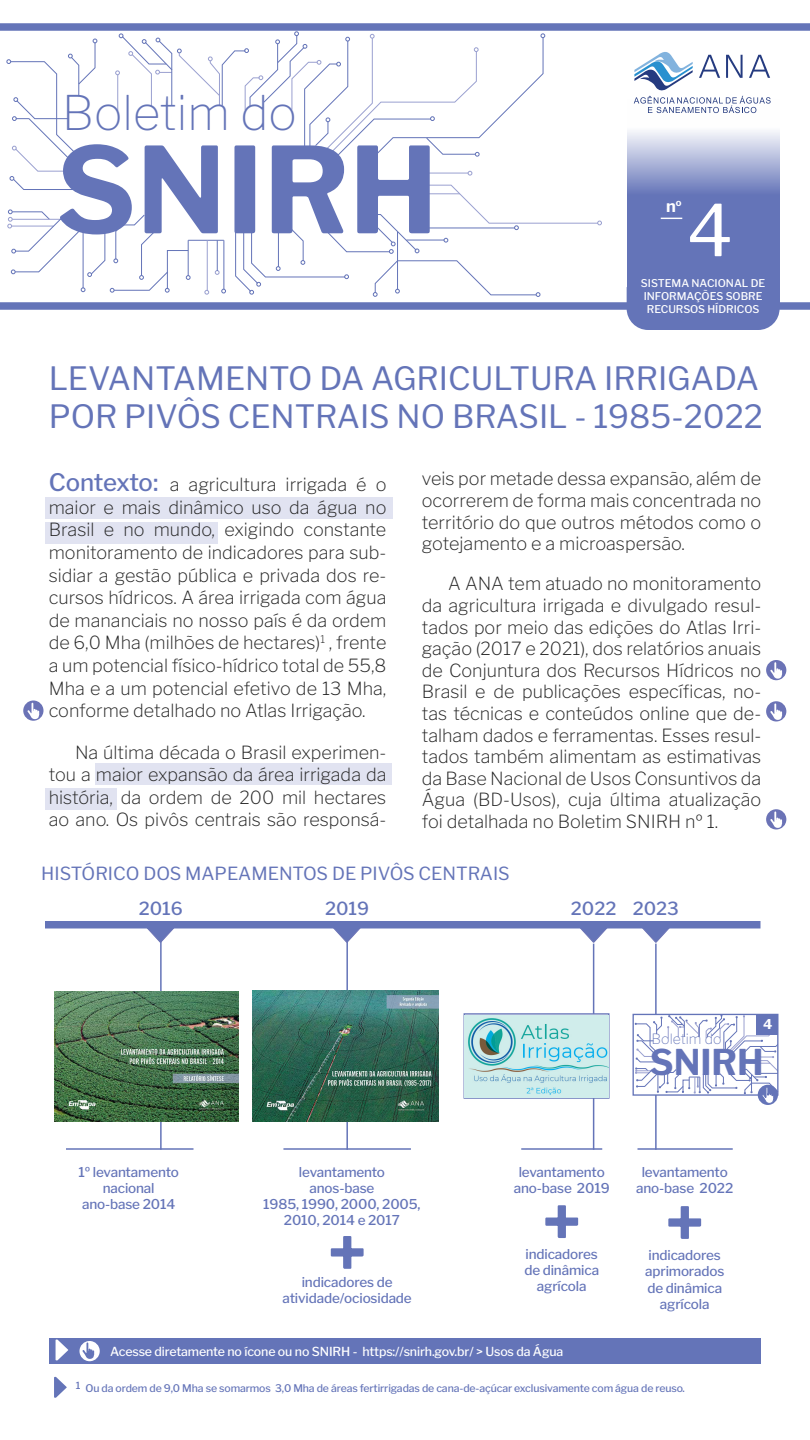
<style>
.page{position:relative;width:810px;height:1440px;background:#fff}
.page>*{position:absolute;margin:0;border:0;box-sizing:border-box;transform-origin:0 0}
.t1{font:700 118.43px "Libre Franklin";color:#6474b8}
.t2{font:70.88px "Libre Franklin";color:#fff}
.t3{font:100 47.33px "Libre Franklin";color:#6474b8}
.t4{font:700 35.25px "Libre Franklin";color:#6474b8}
.t5{font:31.95px/38.8px "Libre Franklin";color:#6474b8}
.t6{font:200 18px/21.6px "Libre Franklin";color:#262626;text-align:justify}
.t7{font:18px "Libre Franklin";color:#6474b8}
.t8{font:500 18px "Libre Franklin";color:#6474b8}
.t9{font:700 16.42px "Libre Franklin";color:#fff}
.t10{font:100 14.1px "Libre Franklin";color:#6474b8}
.t11{font:500 13.5px/16.2px "Libre Franklin";letter-spacing:-.01em;color:#6474b8;text-align:center}
.t12{font:700 13.5px "Libre Franklin";color:#fff}
.t13{font:500 12.38px "Libre Franklin";letter-spacing:-.01em;color:#fff}
.t14{font:500 10.65px "Libre Franklin";color:#fff}
.t15{font:500 10.5px "Libre Franklin";letter-spacing:-.01em;color:#6474b8}
.t16{font:500 9.82px "Libre Franklin";color:#6474b8}
.t17{font:700 9.6px "Libre Franklin";color:#fff}
.s1{font-weight:500;font-size:24px;color:#6474b8}
</style>
<div class="page">
<div style="left:45px;top:497px;width:347px;height:22px;background:#e1e3f1"></div>
<div style="left:45px;top:522px;width:173px;height:22px;background:#e1e3f1"></div>
<div style="left:95px;top:764px;width:297px;height:21px;background:#e1e3f1"></div>
<div style="left:45px;top:788px;width:71px;height:22px;background:#e1e3f1"></div>
<hr style="left:346px;top:936px;width:2px;height:214px;background:#6474b8">
<hr style="left:160px;top:936px;width:2px;height:214px;background:#6474b8">
<hr style="left:593px;top:944px;width:1px;height:206px;background:#6474b8">
<hr style="left:655px;top:944px;width:2px;height:206px;background:#6474b8">
<svg style="left:627px;top:103px;width:152px;height:184px;background:#8f9acb"></svg>
<div style="left:627px;top:287px;width:153px;height:43px;background:#6474b8"></div>
<div style="left:0;top:302px;width:810px;height:8px;background:#6474b8"></div>
<div style="left:50px;top:1338px;width:711px;height:26px;background:#6474b8"></div>
<svg style="left:56px;top:1340px;width:12px;height:20px"></svg>
<div style="left:80px;top:1341px;width:20px;height:20px;background:#fff;border-radius:50%"></div>
<svg style="left:82px;top:1343px;width:13px;height:16px"></svg>
<svg style="left:54px;top:1377px;width:13px;height:21px"></svg>
<div style="left:0;top:23px;width:810px;height:8px;background:#6474b8"></div>
<svg style="left:634px;top:52px;width:137px;height:61px"></svg>
<svg style="left:661px;top:218px;width:21px;height:1px"></svg>
<svg style="left:6px;top:31px;width:596px;height:266px"></svg>
<svg style="left:146px;top:928px;width:29px;height:15px"></svg>
<svg style="left:333px;top:928px;width:28px;height:15px"></svg>
<svg style="left:579px;top:928px;width:29px;height:15px"></svg>
<svg style="left:642px;top:928px;width:28px;height:15px"></svg>
<div style="left:45px;top:921px;width:715px;height:7px;background:#6474b8"></div>
<hr style="left:283px;top:1148px;width:128px;height:2px;background:#6474b8">
<hr style="left:66px;top:1148px;width:128px;height:2px;background:#6474b8">
<hr style="left:521px;top:1148px;width:81px;height:2px;background:#6474b8">
<hr style="left:638px;top:1148px;width:95px;height:2px;background:#6474b8">
<svg style="left:668px;top:1206px;width:33px;height:33px"></svg>
<svg style="left:545px;top:1205px;width:33px;height:33px"></svg>
<svg style="left:331px;top:1236px;width:33px;height:33px"></svg>
<div style="left:633px;top:1014px;width:146px;height:82px;border:1px solid #6474b8"></div>
<div style="left:757px;top:1014px;width:21px;height:20px;background:#6474b8"></div>
<svg style="left:635px;top:1015px;width:144px;height:89px"></svg>
<div style="left:766px;top:660px;width:20px;height:20px;background:#6b73b6;border-radius:50%"></div>
<svg style="left:770px;top:662px;width:13px;height:17px"></svg>
<svg style="left:766px;top:701px;width:20px;height:21px"></svg>
<svg style="left:770px;top:704px;width:13px;height:16px"></svg>
<svg style="left:766px;top:809px;width:20px;height:21px"></svg>
<svg style="left:770px;top:812px;width:13px;height:16px"></svg>
<svg style="left:23px;top:700px;width:21px;height:21px"></svg>
<svg style="left:27px;top:703px;width:13px;height:16px"></svg>
<img style="left:253px;top:991px;width:186px;height:131px">
<img style="left:54px;top:991px;width:184px;height:130px">
<svg style="left:464px;top:1013px;width:146px;height:86px"></svg>
<img style="left:465px;top:1015px;width:143px;height:82px">
<p class="t3" style="left:62px;top:76px;width:236px">Boletim do</p>
<p class="t1" style="left:56px;top:97px;width:383px">SNIRH</p>
<p class="t17" style="left:676px;top:195px;width:7px">o</p>
<p class="t9" style="left:666px;top:193px;width:11px">n</p>
<p class="t2" style="left:687px;top:175px;width:47px">4</p>
<p class="t14" style="left:641px;top:275px;width:126px">SISTEMA NACIONAL DE</p>
<p class="t14" style="left:644px;top:288px;width:120px">INFORMAÇÕES SOBRE</p>
<p class="t14" style="left:647px;top:300px;width:114px">RECURSOS HÍDRICOS</p>
<p class="t5" style="left:49px;top:356px;width:716px">LEVANTAMENTO DA AGRICULTURA IRRIGADA<br>POR PIVÔS CENTRAIS NO BRASIL - 1985-2022</p>
<p class="t6" style="left:49px;top:472px;width:339px;line-height:22.6px"><span class="s1">Contexto:</span> a agricultura irrigada é o maior e mais dinâmico uso da água no Brasil e no mundo, exigindo constante monitoramento de indicadores para sub&shy;sidiar a gestão pública e privada dos re&shy;cursos hídricos. A área irrigada com água de mananciais no nosso país é da ordem de 6,0 Mha (milhões de hectares)<sup>1</sup> , frente a um potencial físico-hídrico total de 55,8<br>Mha e a um potencial efetivo de 13 Mha, conforme detalhado no Atlas Irrigação.</p>
<p class="t6" style="left:49px;top:739px;width:339px;line-height:22.6px;text-indent:26px">Na última década o Brasil experimen&shy;tou a maior expansão da área irrigada da história, da ordem de 200 mil hectares ao ano. Os pivôs centrais são responsá-</p>
<p class="t6" style="left:422px;top:466px;width:341px">veis por metade dessa expansão, além de ocorrerem de forma mais concentrada no território do que outros métodos como o gotejamento e a microaspersão.</p>
<p class="t6" style="left:422px;top:571px;width:341px;text-indent:26px">A ANA tem atuado no monitoramento da agricultura irrigada e divulgado resul&shy;tados por meio das edições do Atlas Irri&shy;gação (2017 e 2021), dos relatórios anuais de Conjuntura dos Recursos Hídricos no Brasil e de publicações específicas, no&shy;tas técnicas e conteúdos online que de&shy;talham dados e ferramentas. Esses resul&shy;tados também alimentam as estimativas da Base Nacional de Usos Consuntivos da Água (BD-Usos), cuja última atualização foi detalhada no Boletim SNIRH nº 1.</p>
<p class="t7" style="left:41px;top:859px;width:470px">HISTÓRICO DOS MAPEAMENTOS DE PIVÔS CENTRAIS</p>
<p class="t8" style="left:139px;top:894px;width:46px">2016</p>
<p class="t8" style="left:325px;top:894px;width:46px">2019</p>
<p class="t8" style="left:571px;top:894px;width:47px">2022</p>
<p class="t8" style="left:633px;top:894px;width:48px">2023</p>
<p class="t10" style="left:652px;top:1028px;width:71px">Boletim do</p>
<p class="t12" style="left:763px;top:1013px;width:11px">4</p>
<p class="t11" style="left:78px;top:1163px;width:102px">1º levantamento nacional ano-base 2014</p>
<p class="t11" style="left:263px;top:1163px;width:159px">levantamento<br>anos-base<br>1985, 1990, 2000, 2005,<br>2010, 2014 e 2017</p>
<p class="t11" style="left:283px;top:1272px;width:131px">indicadores de atividade/ociosidade</p>
<p class="t4" style="left:650px;top:1035px;width:115px">SNIRH</p>
<p class="t11" style="left:514px;top:1163px;width:97px">levantamento ano-base 2019</p>
<p class="t11" style="left:636px;top:1163px;width:99px">levantamento ano-base 2022</p>
<p class="t11" style="left:524px;top:1244px;width:76px">indicadores de dinâmica agrícola</p>
<p class="t11" style="left:645px;top:1246px;width:81px">indicadores aprimorados de dinâmica agrícola</p>
<p class="t13" style="left:110px;top:1342px;width:455px">Acesse diretamente no ícone ou no SNIRH - https://snirh.gov.br/ &gt; Usos da Água</p>
<p class="t15" style="left:86px;top:1380px;width:601px">Ou da ordem de 9,0 Mha se somarmos 3,0 Mha de áreas fertirrigadas de cana-de-açúcar exclusivamente com água de reuso.</p>
<p class="t16" style="left:76px;top:1378px;width:6px">1</p>
</div>
